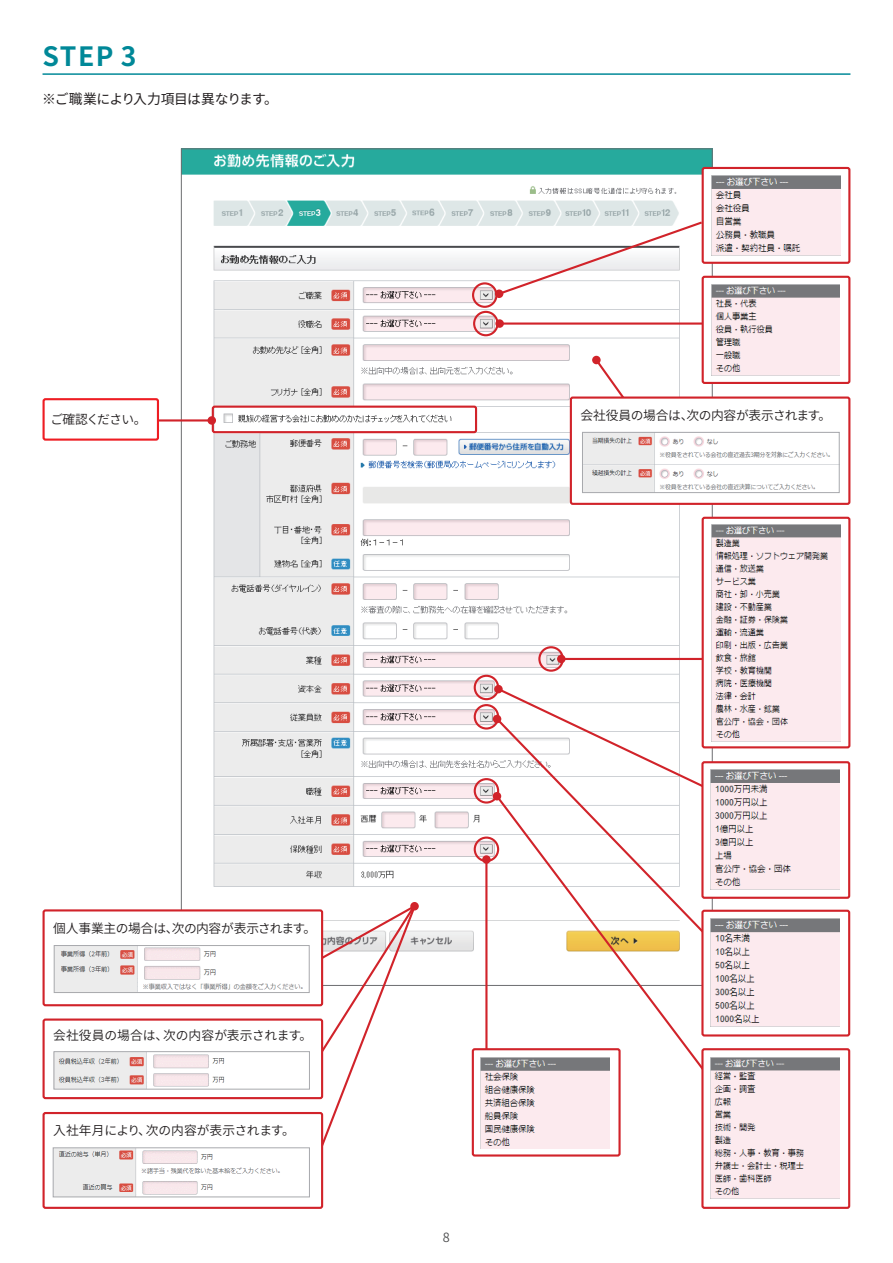
<style>
.page{position:relative;width:893px;height:1263px;background:#fff}
.page>*{position:absolute;margin:0;border:0;box-sizing:border-box;transform-origin:0 0}
.t1{font:700 26.55px "Noto Sans CJ Kjp";color:#008898}
.t2{font:13.8px "Noto Sans CJ Kjp";letter-spacing:-.03em;color:#231f20}
.t3{font:600 12.75px "Noto Sans CJ Kjp";letter-spacing:-.015em;color:#231f20}
.t4{font:600 12.75px "Noto Sans CJ Kjp";letter-spacing:.01em;color:#231f20}
.t5{font:600 12.75px "Noto Sans CJ Kjp";letter-spacing:-.07em;color:#231f20}
.t6{font:600 12.75px "Noto Sans CJ Kjp";letter-spacing:.005em;color:#231f20}
.t7{font:600 12.75px "Noto Sans CJ Kjp";color:#4b4c4d}
</style>
<div class="page">
<hr style="left:43px;top:73px;width:807px;height:2px;background:#008898">
<img style="left:183px;top:151px;width:528px;height:801px">
<div style="left:472px;top:282px;width:25px;height:26px;border:2px solid #d1232a;border-radius:50%"></div>
<svg style="left:496px;top:220px;width:208px;height:76px"></svg>
<div style="left:495px;top:289px;width:8px;height:9px;background:#d1232a;border-radius:50%"></div>
<div style="left:703px;top:168px;width:146px;height:95px;background:#fff;border-radius:2px"></div>
<div style="left:702px;top:167px;width:148px;height:97px;border:2px solid #d1232a;border-radius:2px"></div>
<img style="left:711px;top:175px;width:129px;height:81px">
<div style="left:473px;top:311px;width:26px;height:25px;border:2px solid #d1232a;border-radius:50%"></div>
<hr style="left:500px;top:322px;width:202px;height:3px;background:#d1232a">
<div style="left:495px;top:319px;width:9px;height:9px;background:#d1232a;border-radius:50%"></div>
<div style="left:703px;top:277px;width:146px;height:106px;background:#fff;border-radius:2px"></div>
<div style="left:702px;top:276px;width:148px;height:108px;border:2px solid #d1232a;border-radius:2px"></div>
<img style="left:711px;top:284px;width:129px;height:91px">
<svg style="left:593px;top:357px;width:44px;height:39px"></svg>
<div style="left:592px;top:356px;width:9px;height:8px;background:#d1232a;border-radius:50%"></div>
<div style="left:571px;top:398px;width:278px;height:106px;background:#fff;border-radius:2px"></div>
<div style="left:570px;top:396px;width:280px;height:109px;border:2px solid #d1232a;border-radius:2px"></div>
<img style="left:584px;top:434px;width:253px;height:57px">
<div style="left:582px;top:432px;width:257px;height:61px;border:1px solid #a8a9ad"></div>
<div style="left:212px;top:406px;width:265px;height:27px;border:2px solid #d1232a;border-radius:2px"></div>
<hr style="left:120px;top:419px;width:92px;height:2px;background:#d1232a">
<div style="left:207px;top:416px;width:9px;height:9px;background:#d1232a;border-radius:50%"></div>
<div style="left:44px;top:399px;width:114px;height:41px;background:#fff;border-radius:2px"></div>
<div style="left:43px;top:398px;width:116px;height:43px;border:2px solid #ee1d23;border-radius:2px"></div>
<div style="left:538px;top:646px;width:26px;height:26px;border:2px solid #d1232a;border-radius:50%"></div>
<hr style="left:561px;top:658px;width:157px;height:2px;background:#d1232a">
<div style="left:557px;top:655px;width:9px;height:8px;background:#d1232a;border-radius:50%"></div>
<div style="left:703px;top:518px;width:146px;height:229px;background:#fff;border-radius:2px"></div>
<div style="left:702px;top:517px;width:148px;height:231px;border:2px solid #d1232a;border-radius:2px"></div>
<img style="left:711px;top:525px;width:129px;height:216px">
<div style="left:474px;top:675px;width:25px;height:25px;border:2px solid #d1232a;border-radius:50%"></div>
<svg style="left:496px;top:686px;width:219px;height:75px"></svg>
<div style="left:494px;top:685px;width:9px;height:8px;background:#d1232a;border-radius:50%"></div>
<div style="left:701px;top:761px;width:149px;height:138px;border:2px solid #d1232a;border-radius:2px"></div>
<img style="left:712px;top:769px;width:127px;height:121px">
<div style="left:474px;top:704px;width:25px;height:25px;border:2px solid #d1232a;border-radius:50%"></div>
<svg style="left:494px;top:716px;width:218px;height:77px"></svg>
<div style="left:493px;top:715px;width:8px;height:8px;background:#d1232a;border-radius:50%"></div>
<div style="left:701px;top:910px;width:149px;height:126px;border:2px solid #d1232a;border-radius:2px"></div>
<img style="left:712px;top:918px;width:127px;height:108px">
<div style="left:474px;top:778px;width:25px;height:25px;border:2px solid #d1232a;border-radius:50%"></div>
<svg style="left:494px;top:793px;width:218px;height:276px"></svg>
<div style="left:493px;top:792px;width:8px;height:8px;background:#d1232a;border-radius:50%"></div>
<div style="left:702px;top:1049px;width:147px;height:159px;background:#fff;border-radius:2px"></div>
<div style="left:701px;top:1048px;width:149px;height:161px;border:2px solid #d1232a;border-radius:2px"></div>
<img style="left:710px;top:1057px;width:129px;height:142px">
<div style="left:474px;top:836px;width:25px;height:26px;border:2px solid #d1232a;border-radius:50%"></div>
<hr style="left:485px;top:859px;width:3px;height:272px;background:#d1232a">
<div style="left:482px;top:855px;width:9px;height:9px;background:#d1232a;border-radius:50%"></div>
<div style="left:473px;top:1049px;width:146px;height:106px;background:#fff;border-radius:2px"></div>
<div style="left:472px;top:1048px;width:149px;height:108px;border:2px solid #d1232a;border-radius:2px"></div>
<img style="left:481px;top:1057px;width:128px;height:91px">
<svg style="left:410px;top:902px;width:9px;height:8px"></svg>
<div style="left:44px;top:910px;width:278px;height:95px;background:#fff;border-radius:2px"></div>
<div style="left:43px;top:909px;width:280px;height:97px;border:2px solid #d1232a;border-radius:2px"></div>
<img style="left:56px;top:947px;width:237px;height:44px">
<div style="left:54px;top:945px;width:255px;height:48px;border:1px solid #a8a9ad"></div>
<div style="left:43px;top:1018px;width:280px;height:81px;border:2px solid #d1232a;border-radius:2px"></div>
<img style="left:56px;top:1053px;width:169px;height:34px">
<div style="left:54px;top:1051px;width:256px;height:38px;border:1px solid #a8a9ad"></div>
<svg style="left:293px;top:903px;width:124px;height:270px"></svg>
<div style="left:44px;top:1113px;width:278px;height:95px;background:#fff;border-radius:2px"></div>
<div style="left:43px;top:1112px;width:280px;height:97px;border:2px solid #d1232a;border-radius:2px"></div>
<img style="left:55px;top:1149px;width:225px;height:46px">
<div style="left:53px;top:1147px;width:257px;height:50px;border:1px solid #a8a9ad"></div>
<h1 class="t1" style="left:43px;top:41px;width:96px">STEP 3</h1>
<p class="t2" style="left:42px;top:91px;width:237px">※ご職業により入力項目は異なります。</p>
<p class="t5" style="left:50px;top:412px;width:98px">ご確認ください。</p>
<p class="t3" style="left:580px;top:408px;width:252px">会社役員の場合は次の内容が表示されます。</p>
<p class="t3" style="left:681px;top:408px;width:14px">、</p>
<p class="t3" style="left:53px;top:921px;width:265px">個人事業主の場合は次の内容が表示されます。</p>
<p class="t3" style="left:166px;top:921px;width:14px">、</p>
<p class="t3" style="left:163px;top:1028px;width:151px">次の内容が表示されます。</p>
<p class="t4" style="left:53px;top:1028px;width:117px">会社役員の場合は、</p>
<p class="t3" style="left:146px;top:1123px;width:151px">次の内容が表示されます。</p>
<p class="t6" style="left:53px;top:1123px;width:99px">入社年月により、</p>
<p class="t7" style="left:443px;top:1230px;width:9px">8</p>
</div>
